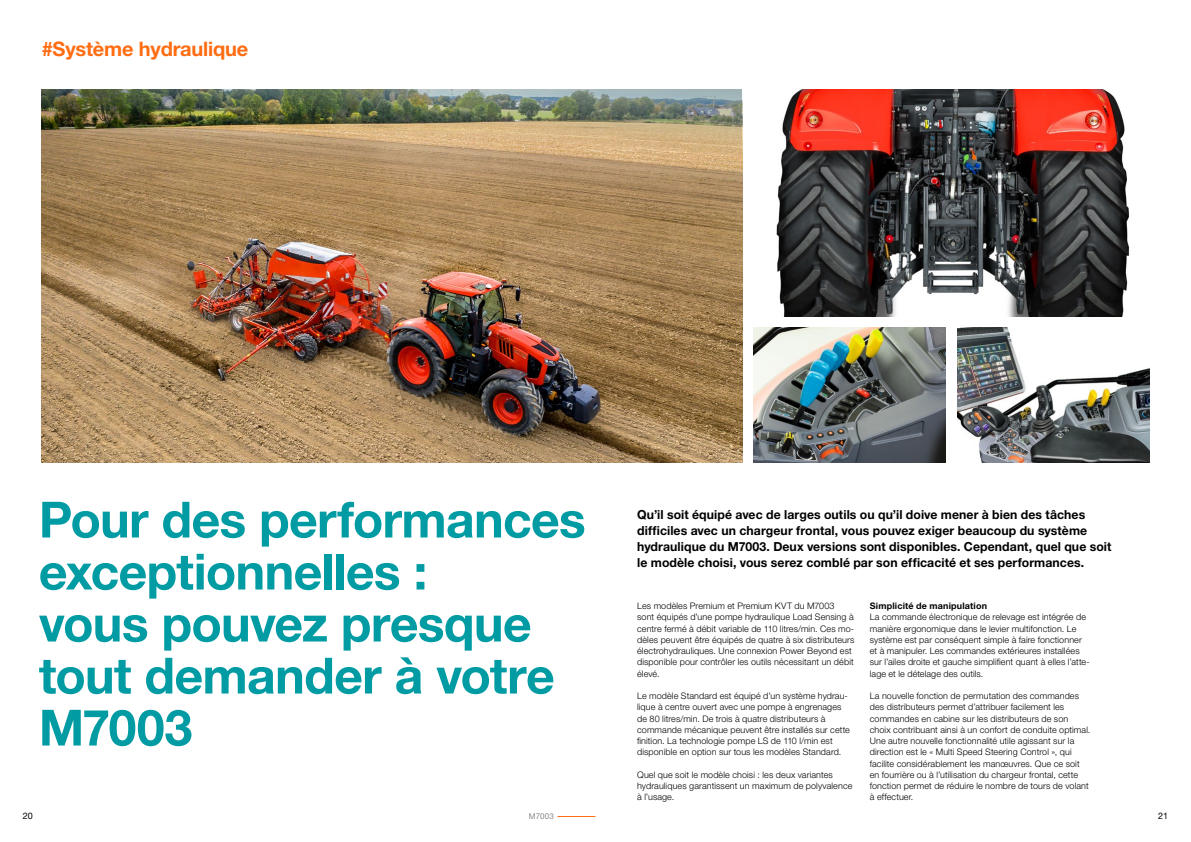
<style>
.page{position:relative;width:1191px;height:842px;background:#fff}
.page>*{position:absolute;margin:0;border:0;box-sizing:border-box;transform-origin:0 0}
.t1{font:700 50px/52px "Helvetica Neue LT Std";letter-spacing:-.015em;color:#009ba3}
.t2{font:700 20px "Helvetica Neue LT Std";letter-spacing:-.01em;color:#ff6c11}
.t3{font:700 12.5px/16px "Helvetica Neue LT Std";letter-spacing:.005em;color:#000}
.t4{font:300 9px/11.2px "Helvetica Neue LT Std";letter-spacing:.01em;color:#000}
.t5{font:700 9px "Helvetica Neue LT Std";letter-spacing:.02em;color:#000}
.t6{font:9px "Helvetica Neue LT Std";color:#000}
.t7{font:8px "Helvetica Neue LT Std";letter-spacing:.01em;color:#878786}
</style>
<div class="page">
<img style="left:753px;top:328px;width:192px;height:135px">
<img style="left:957px;top:328px;width:192px;height:135px">
<img style="left:776px;top:89px;width:354px;height:227px">
<img style="left:42px;top:89px;width:700px;height:374px">
<hr style="left:557px;top:816px;width:38px;height:1px;background:#ff6c11">
<h2 class="t2" style="left:42px;top:36px;width:208px">#Système hydraulique</h2>
<h1 class="t1" style="left:39px;top:493px;width:548px">Pour des performances exceptionnelles :<br>vous pouvez presque tout demander à votre<br>M7003</h1>
<p class="t3" style="left:637px;top:506px;width:476px">Qu’il soit équipé avec de larges outils ou qu’il doive mener à bien des tâches difficiles avec un chargeur frontal, vous pouvez exiger beaucoup du système hydraulique du M7003. Deux versions sont disponibles. Cependant, quel que soit le modèle choisi, vous serez comblé par son efficacité et ses performances.</p>
<p class="t4" style="left:637px;top:600px;width:219px">Les modèles Premium et Premium KVT du M7003<br>sont équipés d’une pompe hydraulique Load Sensing à centre fermé à débit variable de 110 litres/min. Ces mo&shy;dèles peuvent être équipés de quatre à six distributeurs électrohydrauliques. Une connexion Power Beyond est disponible pour contrôler les outils nécessitant un débit élevé.</p>
<p class="t4" style="left:637px;top:690px;width:214px">Le modèle Standard est équipé d’un système hydrau&shy;lique à centre ouvert avec une pompe à engrenages de 80 litres/min. De trois à quatre distributeurs à commande mécanique peuvent être installés sur cette finition. La technologie pompe LS de 110 l/min est disponible en option sur tous les modèles Standard.</p>
<p class="t4" style="left:637px;top:769px;width:217px">Quel que soit le modèle choisi : les deux variantes hydrauliques garantissent un maximum de polyvalence à l’usage.</p>
<p class="t5" style="left:870px;top:600px;width:119px">Simplicité de manipulation</p>
<p class="t4" style="left:870px;top:611px;width:221px">La commande électronique de relevage est intégrée de manière ergonomique dans le levier multifonction. Le système est par conséquent simple à faire fonctionner et à manipuler. Les commandes extérieures installées sur l’ailes droite et gauche simplifient quant à elles l’atte&shy;lage et le dételage des outils.</p>
<p class="t4" style="left:870px;top:690px;width:222px">La nouvelle fonction de permutation des commandes des distributeurs permet d’attribuer facilement les commandes en cabine sur les distributeurs de son choix contribuant ainsi à un confort de conduite optimal.<br>Une autre nouvelle fonctionnalité utile agissant sur la direction est le « Multi Speed Steering Control », qui facilite considérablement les manœuvres. Que ce soit en fourrière ou à l’utilisation du chargeur frontal, cette fonction permet de réduire le nombre de tours de volant à effectuer.</p>
<p class="t6" style="left:23px;top:811px;width:12px">20</p>
<p class="t7" style="left:529px;top:812px;width:27px">M7003</p>
<p class="t6" style="left:1158px;top:811px;width:12px">21</p>
</div>
